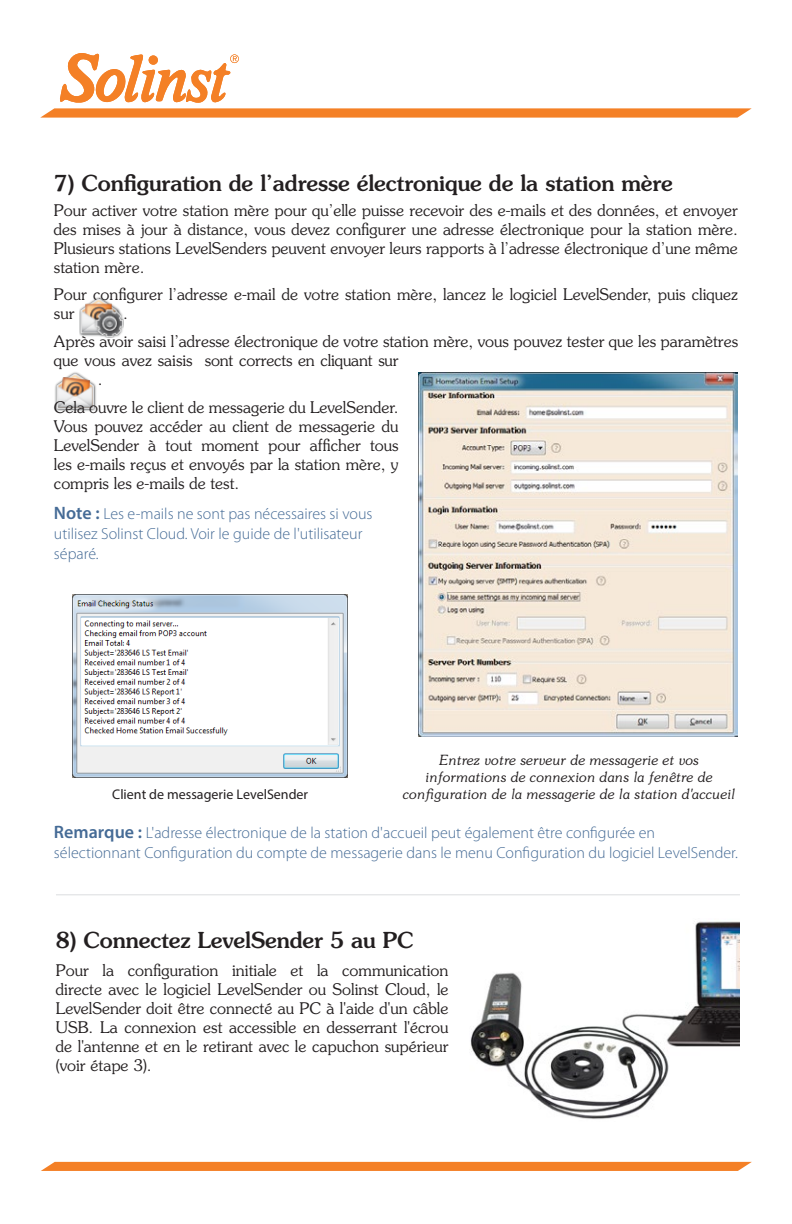
<style>
.page{position:relative;width:792px;height:1224px;background:#fff}
.page>*{position:absolute;margin:0;border:0;box-sizing:border-box;transform-origin:0 0}
.Body_Title_1{font:500 22px "Souvenir Std";color:#231f20}
.Body{font:500 22px "Souvenir Std";color:#231f20}
.Body-2{font:300 16px/19px "Souvenir Std";color:#231f20;text-align:justify}
.NOTE-BodyText{font:300 16px/20px "Myriad Pro";color:#456b96}
.Captions{font:italic 300 14px/16.8px "Souvenir Std";color:#231f20;text-align:center}
.Figure_Text_Justify_CENTRE{font:14px "Myriad Pro";color:#231f20}
.s1{font-weight:600;font-size:18px}
</style>
<div class="page">
<svg style="left:40px;top:108px;width:712px;height:10px;background:#f58c3b"></svg>
<svg style="left:41px;top:1162px;width:711px;height:9px;background:#f4832b"></svg>
<svg style="left:60px;top:53px;width:179px;height:49px"></svg>
<img style="left:418px;top:372px;width:320px;height:365px">
<img style="left:73px;top:594px;width:275px;height:183px">
<img style="left:470px;top:921px;width:270px;height:198px">
<hr style="left:56px;top:894px;width:684px;height:1px;background:#dcdddf">
<img style="left:79px;top:297px;width:44px;height:40px">
<img style="left:55px;top:372px;width:41px;height:39px">
<p class="Body_Title_1" style="left:54px;top:170px;width:620px">7) Configuration de l’adresse électronique de la station mère</p>
<p class="Body-2" style="left:54px;top:200px;width:686px">Pour activer votre station mère pour qu’elle puisse recevoir des e-mails et des données, et envoyer des mises à jour à distance, vous devez configurer une adresse électronique pour la station mère.<br>Plusieurs stations LevelSenders peuvent envoyer leurs rapports à l’adresse électronique d’une même station mère.</p>
<p class="Body-2" style="left:54px;top:285px;width:685px">Pour configurer l’adresse e-mail de votre station mère, lancez le logiciel LevelSender, puis cliquez sur</p>
<p class="Body-2" style="left:123px;top:304px;width:6px">.</p>
<p class="Body-2" style="left:54px;top:332px;width:686px">Après avoir saisi l’adresse électronique de votre station mère, vous pouvez tester que les paramètres</p>
<p class="Body-2" style="left:54px;top:351px;width:346px">que vous avez saisis sont corrects en cliquant sur</p>
<p class="Body-2" style="left:98px;top:370px;width:6px">.</p>
<p class="Body-2" style="left:54px;top:397px;width:346px">Cela ouvre le client de messagerie du LevelSender.<br>Vous pouvez accéder au client de messagerie du LevelSender à tout moment pour afficher tous les e-mails reçus et envoyés par la station mère, y compris les e-mails de test.</p>
<p class="NOTE-BodyText" style="left:54px;top:504px;width:320px"><span class="s1">Note :</span> Les e-mails ne sont pas nécessaires si vous utilisez Solinst Cloud. Voir le guide de l'utilisateur séparé.</p>
<p class="Figure_Text_Justify_CENTRE" style="left:112px;top:785px;width:198px">Client de messagerie LevelSender</p>
<p class="Captions" style="left:403px;top:752px;width:334px">Entrez votre serveur de messagerie et vos informations de connexion dans la fenêtre de configuration de la messagerie de la station d'accueil</p>
<p class="NOTE-BodyText" style="left:54px;top:822px;width:686px"><span class="s1">Remarque :</span> L'adresse électronique de la station d'accueil peut également être configurée en sélectionnant Configuration du compte de messagerie dans le menu Configuration du logiciel LevelSender.</p>
<p class="Body" style="left:56px;top:927px;width:359px">8) Connectez LevelSender 5 au PC</p>
<p class="Body-2" style="left:56px;top:961px;width:394px">Pour la configuration initiale et la communication directe avec le logiciel LevelSender ou Solinst Cloud, le LevelSender doit être connecté au PC à l'aide d'un câble USB. La connexion est accessible en desserrant l'écrou de l'antenne et en le retirant avec le capuchon supérieur (voir étape 3).</p>
</div>
